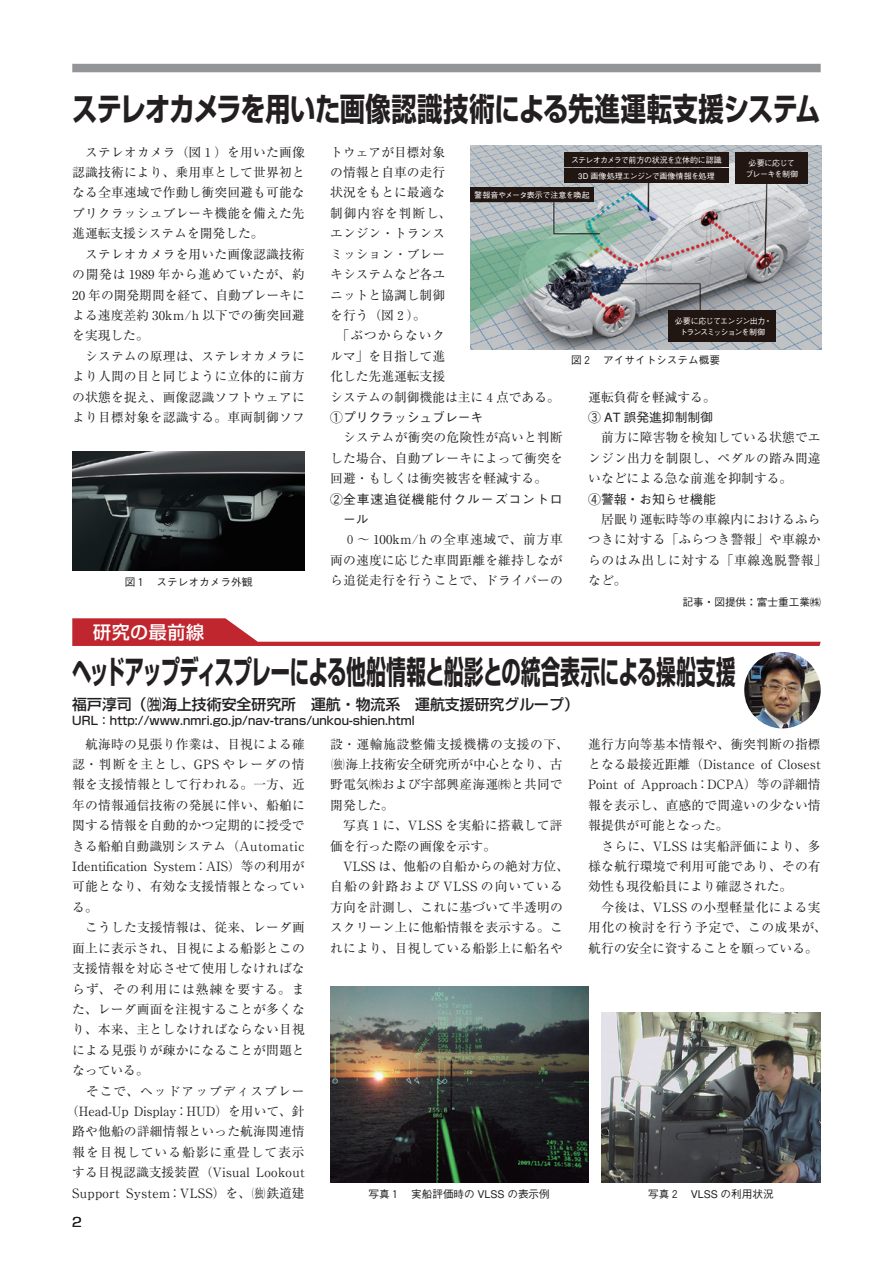
<style>
.page{position:relative;width:893px;height:1263px;background:#fff}
.page>*{position:absolute;margin:0;border:0;box-sizing:border-box;transform-origin:0 0}
.t1{font:700 31.95px "Shin Go";letter-spacing:-.02em;color:#231f20;scale:.61 1}
.t2{font:700 31.95px "Shin Go";letter-spacing:-.02em;color:#231f20;scale:.8 1}
.t3{font:500 18px "Shin Go";letter-spacing:.03em;color:#fff}
.t4{font:500 14.85px "Shin Go";color:#231f20}
.t5{font:12.75px/20.4px "Ryumin";letter-spacing:.015em;color:#231f20}
.t6{font:12.75px "Ryumin";letter-spacing:.085em;color:#231f20}
.t7{font:500 12.75px "Gothic BBB";color:#231f20}
.t8{font:500 12.75px/20.4px "Gothic BBB";letter-spacing:.08em;color:#231f20}
.t9{font:12.75px "Ryumin";letter-spacing:.08em;color:#231f20}
.t10{font:12.75px "Ryumin";letter-spacing:.075em;color:#231f20}
.t11{font:12.75px "Shin Go";color:#231f20}
.t12{font:500 11.7px "Shin Go";color:#231f20}
.t13{font:500 10.65px "Gothic BBB";color:#231f20}
.t14{font:500 7.95px/15.9px "Gothic BBB";letter-spacing:-.055em;color:#fff;text-align:center}
.t15{font:500 7.95px/10.6px "Gothic BBB";letter-spacing:-.085em;color:#fff;text-align:center}
.t16{font:500 7.95px "Gothic BBB";letter-spacing:-.03em;color:#fff}
</style>
<div class="page">
<div style="left:72px;top:64px;width:749px;height:8px;background:#939598"></div>
<img style="left:72px;top:452px;width:233px;height:119px">
<img style="left:470px;top:145px;width:351px;height:205px">
<div style="left:470px;top:188px;width:124px;height:14px;background:#221612"></div>
<div style="left:564px;top:152px;width:165px;height:15px;background:#221612"></div>
<div style="left:564px;top:168px;width:165px;height:15px;background:#221612"></div>
<div style="left:736px;top:152px;width:72px;height:32px;background:#221612"></div>
<div style="left:669px;top:310px;width:107px;height:32px;background:#221612"></div>
<svg style="left:72px;top:618px;width:749px;height:28px"></svg>
<img style="left:744px;top:652px;width:77px;height:76px;border-radius:38px">
<img style="left:330px;top:986px;width:258px;height:196px">
<img style="left:601px;top:1012px;width:220px;height:170px">
<h1 class="t2" style="left:72px;top:88px;width:937px">ステレオカメラを用いた画像認識技術による先進運転支援システム</h1>
<p class="t5" style="left:72px;top:141px;width:234px">　ステレオカメラ（図１）を用いた画像認識技術により、乗用車として世界初となる全車速域で作動し衝突回避も可能なプリクラッシュブレーキ機能を備えた先進運転支援システムを開発した。<br>　ステレオカメラを用いた画像認識技術の開発は 1989 年から進めていたが、約<br>20 年の開発期間を経て、自動ブレーキによる速度差約 30km/h 以下での衝突回避を実現した。<br>　システムの原理は、ステレオカメラにより人間の目と同じように立体的に前方の状態を捉え、画像認識ソフトウェアにより目標対象を認識する。車両制御ソフ</p>
<p class="t5" style="left:330px;top:141px;width:231px">トウェアが目標対象<br>の情報と自車の走行<br>状況をもとに最適な<br>制御内容を判断し、<br>エンジン・トランス<br>ミッション・ブレー<br>キシステムなど各ユ<br>ニットと協調し制御<br>を行う（図２）。<br>　「ぶつからないク<br>ルマ」を目指して進<br>化した先進運転支援<br>システムの制御機能は主に４点である。</p>
<p class="t14" style="left:571px;top:152px;width:152px">ステレオカメラで前方の状況を立体的に認識<br>3D 画像処理エンジンで画像情報を処理</p>
<p class="t14" style="left:745px;top:158px;width:54px;line-height:10.6px">必要に応じてブレーキを制御</p>
<p class="t16" style="left:474px;top:190px;width:117px">警報音やメータ表示で注意を喚起</p>
<p class="t15" style="left:675px;top:316px;width:99px">必要に応じてエンジン出力・トランスミッションを制御</p>
<p class="t13" style="left:571px;top:354px;width:150px">図２　アイサイトシステム概要</p>
<p class="t5" style="left:588px;top:386px;width:129px">運転負荷を軽減する。</p>
<p class="t7" style="left:588px;top:410px;width:126px">③ AT 誤発進抑制制御</p>
<p class="t5" style="left:588px;top:427px;width:234px;text-align:justify">　前方に障害物を検知している状態でエンジン出力を制限し、ペダルの踏み間違いなどによる急な前進を抑制する。</p>
<p class="t7" style="left:588px;top:492px;width:129px">④警報・お知らせ機能</p>
<p class="t5" style="left:588px;top:509px;width:240px">　居眠り運転時等の車線内におけるふらつきに対する「ふらつき警報」や車線からのはみ出しに対する「車線逸脱警報」など。</p>
<p class="t7" style="left:330px;top:410px;width:155px">①プリクラッシュブレーキ</p>
<p class="t5" style="left:330px;top:427px;width:234px;text-align:justify">　システムが衝突の危険性が高いと判断した場合、自動ブレーキによって衝突を回避・もしくは衝突被害を軽減する。</p>
<p class="t8" style="left:343px;top:489px;width:221px;text-indent:-13px">②全車速追従機能付クルーズコントロール</p>
<p class="t5" style="left:330px;top:529px;width:234px;text-align:justify">　０～ 100km/h の全車速域で、前方車両の速度に応じた車間距離を維持しながら追従走行を行うことで、ドライバーの</p>
<p class="t13" style="left:125px;top:575px;width:129px">図１　ステレオカメラ外観</p>
<p class="t13" style="left:682px;top:596px;width:140px">記事・図提供：富士重工業㈱</p>
<h2 class="t3" style="left:93px;top:620px;width:113px">研究の最前線</h2>
<h1 class="t1" style="left:72px;top:650px;width:1089px">ヘッドアップディスプレーによる他船情報と船影との統合表示による操船支援</h1>
<p class="t4" style="left:72px;top:694px;width:508px">福戸淳司（（独）海上技術安全研究所　運航・物流系　運航支援研究グループ）</p>
<p class="t12" style="left:72px;top:713px;width:344px">URL：http://www.nmri.go.jp/nav-trans/unkou-shien.html</p>
<p class="t5" style="left:72px;top:733px;width:234px">　航海時の見張り作業は、目視による確</p>
<p class="t6" style="left:72px;top:757px;width:234px">認・判断を主とし、GPS やレーダの情</p>
<p class="t5" style="left:72px;top:774px;width:234px">報を支援情報として行われる。一方、近</p>
<p class="t5" style="left:72px;top:795px;width:234px">年の情報通信技術の発展に伴い、船舶に</p>
<p class="t5" style="left:72px;top:815px;width:234px">関する情報を自動的かつ定期的に授受で</p>
<p class="t5" style="left:72px;top:835px;width:234px">きる船舶自動識別システム（Automatic</p>
<p class="t5" style="left:72px;top:856px;width:234px">Identification System：AIS）等の利用が</p>
<p class="t5" style="left:72px;top:876px;width:234px">可能となり、有効な支援情報となってい</p>
<p class="t5" style="left:72px;top:897px;width:27px">る。</p>
<p class="t5" style="left:72px;top:917px;width:234px">　こうした支援情報は、従来、レーダ画</p>
<p class="t5" style="left:72px;top:937px;width:234px">面上に表示され、目視による船影とこの</p>
<p class="t5" style="left:72px;top:958px;width:234px">支援情報を対応させて使用しなければな</p>
<p class="t6" style="left:72px;top:981px;width:234px">らず、その利用には熟練を要する。ま</p>
<p class="t5" style="left:72px;top:999px;width:234px">た、レーダ画面を注視することが多くな</p>
<p class="t5" style="left:72px;top:1019px;width:234px">り、本来、主としなければならない目視</p>
<p class="t5" style="left:72px;top:1039px;width:234px">による見張りが疎かになることが問題と</p>
<p class="t5" style="left:72px;top:1060px;width:78px">なっている。</p>
<p class="t9" style="left:72px;top:1083px;width:234px">　そこで、ヘッドアップディスプレー</p>
<p class="t5" style="left:66px;top:1101px;width:240px">（Head-Up Display：HUD）を用いて、針</p>
<p class="t5" style="left:72px;top:1121px;width:234px">路や他船の詳細情報といった航海関連情</p>
<p class="t10" style="left:72px;top:1144px;width:234px">報を目視している船影に重畳して表示</p>
<p class="t5" style="left:72px;top:1162px;width:234px">する目視認識支援装置（Visual Lookout</p>
<p class="t5" style="left:72px;top:1182px;width:234px">Support System：VLSS）を、（独）鉄道建</p>
<p class="t11" style="left:72px;top:1214px;width:11px">2</p>
<p class="t5" style="left:327px;top:733px;width:244px">設・運輸施設整備支援機構の支援の下、（独）海上技術安全研究所が中心となり、古野電気㈱および宇部興産海運㈱と共同で開発した。<br>　写真１に、VLSS を実船に搭載して評価を行った際の画像を示す。<br>　VLSS は、他船の自船からの絶対方位、自船の針路および VLSS の向いている方向を計測し、これに基づいて半透明のスクリーン上に他船情報を表示する。これにより、目視している船影上に船名や</p>
<p class="t5" style="left:588px;top:733px;width:240px">進行方向等基本情報や、衝突判断の指標となる最接近距離（Distance of Closest<br>Point of Approach：DCPA）等の詳細情報を表示し、直感的で間違いの少ない情報提供が可能となった。<br>　さらに、VLSS は実船評価により、多様な航行環境で利用可能であり、その有効性も現役船員により確認された。<br>　今後は、VLSS の小型軽量化による実用化の検討を行う予定で、この成果が、航行の安全に資することを願っている。</p>
<p class="t13" style="left:369px;top:1188px;width:183px">写真１　実船評価時の VLSS の表示例</p>
<p class="t13" style="left:648px;top:1188px;width:127px">写真２　VLSS の利用状況</p>
</div>
